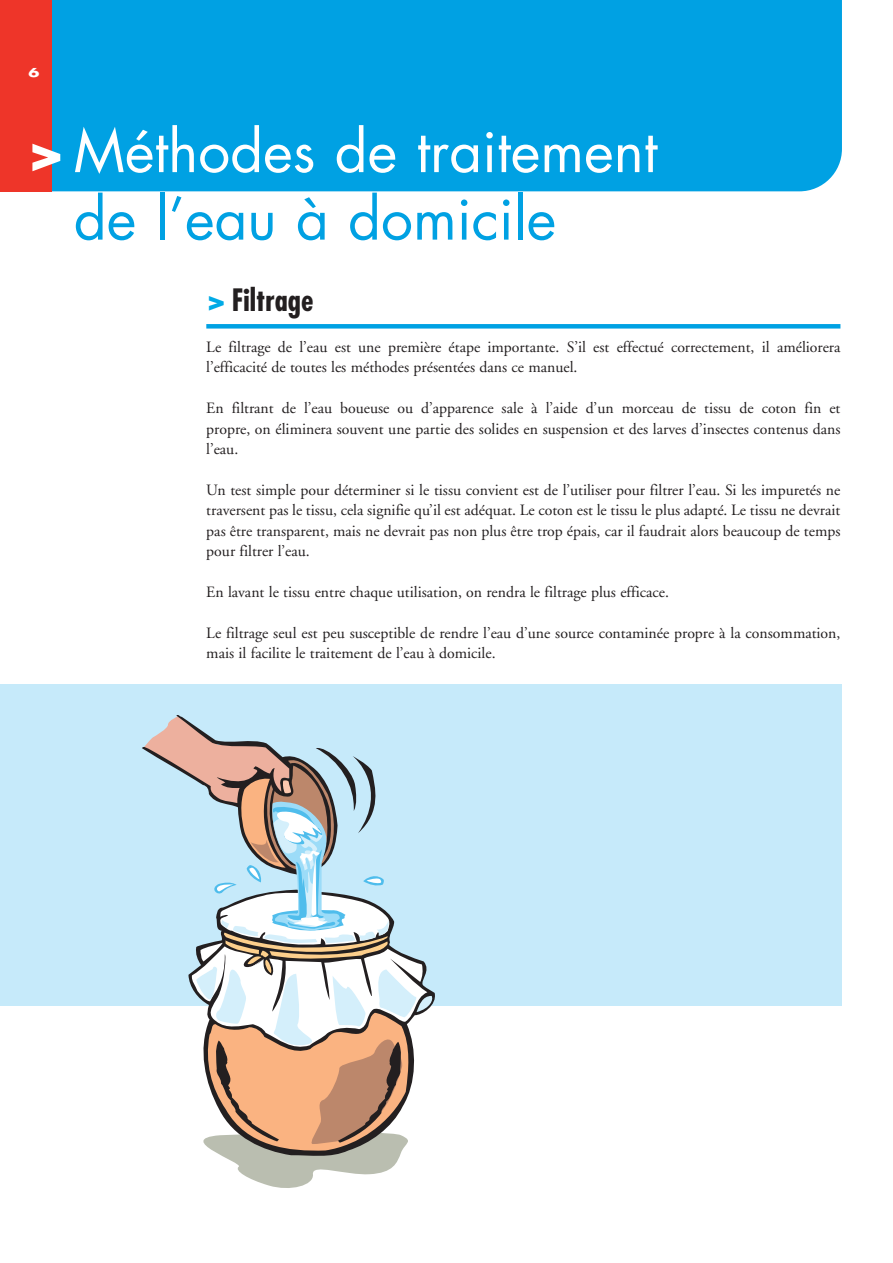
<style>
.page{position:relative;width:893px;height:1263px;background:#fff}
.page>*{position:absolute;margin:0;border:0;box-sizing:border-box;transform-origin:0 0}
.t1{font:57px/67.5px "Futura";color:#fff}
.t2{font:700 condensed 30px "Futura";color:#231f20}
.t3{font:15.75px/20.4px "Adobe Garamond";color:#231f20}
.t4{font:700 12px "Futura";color:#fff;scale:1.33 1}
.s1{font-weight:700}
.s2{color:#00a1e3}
.s3{font-stretch:normal;color:#00aae6}
</style>
<div class="page">
<div style="left:0;top:684px;width:842px;height:321px;background:#c6eafa"></div>
<div style="left:51px;top:0;width:791px;height:191px;background:#00a1e3"></div>
<div style="left:0;top:0;width:51px;height:191px;background:#ee3529"></div>
<div style="left:206px;top:324px;width:634px;height:5px;background:#00a1e3"></div>
<svg style="left:142px;top:715px;width:292px;height:473px"></svg>
<p class="t4" style="left:28px;top:67px;width:10px">6</p>
<h1 class="t1" style="left:74px;top:122px;width:585px;text-indent:-47px"><span class="s1">&gt;</span>Méthodes de traitement <span class="s2">de l’eau à domicile</span></h1>
<h2 class="t2" style="left:206px;top:287px;width:109px"><span class="s3">&gt;</span> Filtrage</h2>
<p class="t3" style="left:206px;top:338px;width:636px">Le filtrage de l’eau est une première étape importante. S’il est effectué correctement, il améliorera l’efficacité de toutes les méthodes présentées dans ce manuel.</p>
<p class="t3" style="left:206px;top:399px;width:636px;text-align:justify">En filtrant de l’eau boueuse ou d’apparence sale à l’aide d’un morceau de tissu de coton fin et propre, on éliminera souvent une partie des solides en suspension et des larves d’insectes contenus dans l’eau.</p>
<p class="t3" style="left:206px;top:481px;width:636px;text-align:justify">Un test simple pour déterminer si le tissu convient est de l’utiliser pour filtrer l’eau. Si les impuretés ne traversent pas le tissu, cela signifie qu’il est adéquat. Le coton est le tissu le plus adapté. Le tissu ne devrait pas être transparent, mais ne devrait pas non plus être trop épais, car il faudrait alors beaucoup de temps pour filtrer l’eau.</p>
<p class="t3" style="left:206px;top:583px;width:464px">En lavant le tissu entre chaque utilisation, on rendra le filtrage plus efficace.</p>
<p class="t3" style="left:206px;top:624px;width:636px">Le filtrage seul est peu susceptible de rendre l’eau d’une source contaminée propre à la consommation, mais il facilite le traitement de l’eau à domicile.</p>
</div>
